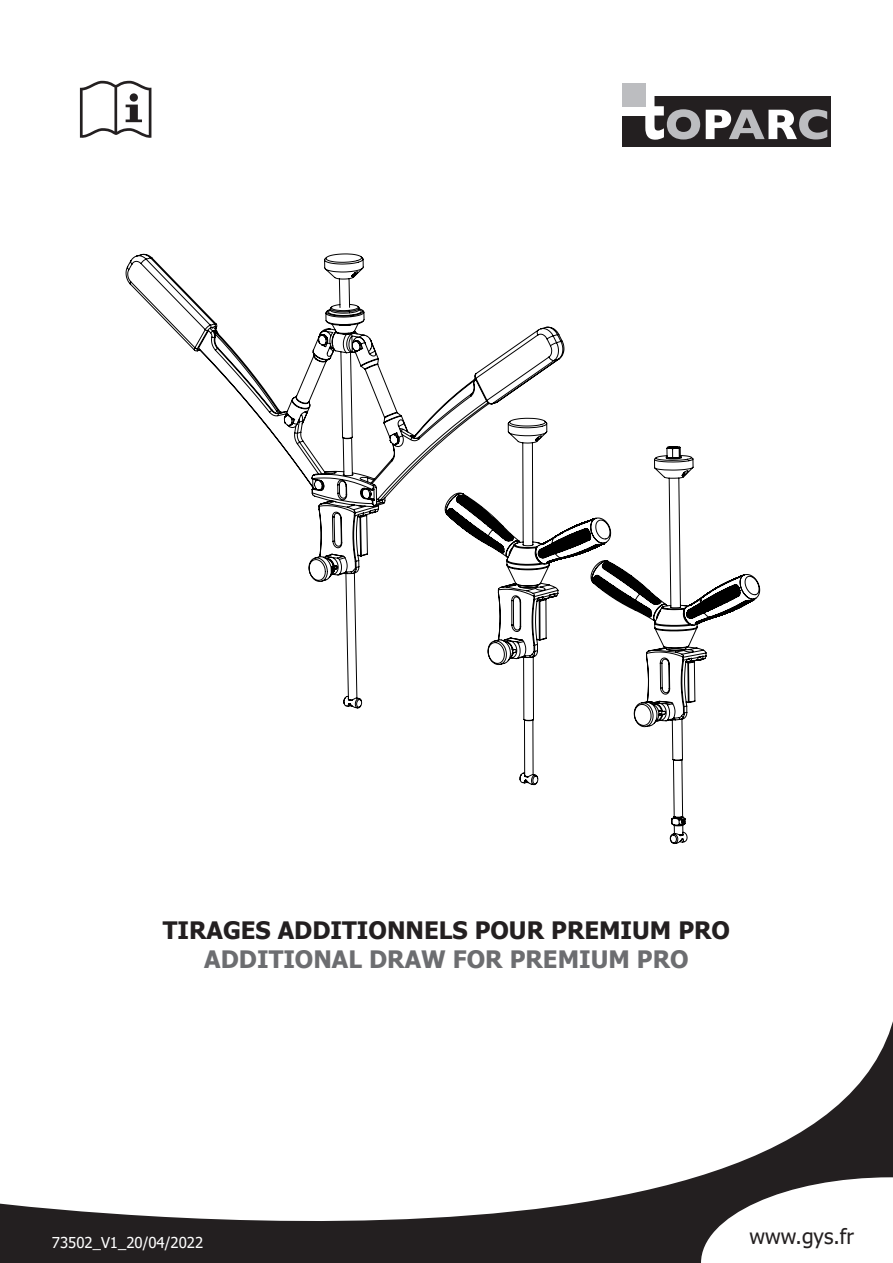
<style>
.page{position:relative;width:893px;height:1263px;background:#fff}
.page>*{position:absolute;margin:0;border:0;box-sizing:border-box;transform-origin:0 0}
.t1{font:700 24px "Tahoma";color:#231f20}
.t2{font:700 24px "Tahoma";color:#6c6d70}
.t3{font:21px "Tahoma";color:#231f20}
.t4{font:15px "Tahoma";color:#fff}
</style>
<div class="page">
<svg style="left:0;top:1021px;width:893px;height:242px"></svg>
<svg style="left:699px;top:1176px;width:194px;height:87px"></svg>
<div style="left:622px;top:96px;width:208px;height:51px;background:#231f20"></div>
<svg style="left:645px;top:96px;width:55px;height:44px"></svg>
<svg style="left:706px;top:109px;width:121px;height:30px"></svg>
<div style="left:622px;top:92px;width:23px;height:23px;background:#fff"></div>
<div style="left:622px;top:83px;width:23px;height:23px;background:#bcbdc0"></div>
<svg style="left:519px;top:519px;width:72px;height:266px"></svg>
<svg style="left:126px;top:253px;width:438px;height:455px"></svg>
<svg style="left:591px;top:446px;width:169px;height:398px"></svg>
<svg style="left:80px;top:81px;width:71px;height:57px"></svg>
<div style="left:130px;top:93px;width:8px;height:9px;background:#231f20;border-radius:50%"></div>
<p class="t1" style="left:163px;top:913px;width:569px">TIRAGES ADDITIONNELS POUR PREMIUM PRO</p>
<p class="t2" style="left:204px;top:942px;width:486px">ADDITIONAL DRAW FOR PREMIUM PRO</p>
<p class="t4" style="left:52px;top:1232px;width:153px">73502_V1_20/04/2022</p>
<p class="t3" style="left:750px;top:1222px;width:106px">www.gys.fr</p>
</div>
